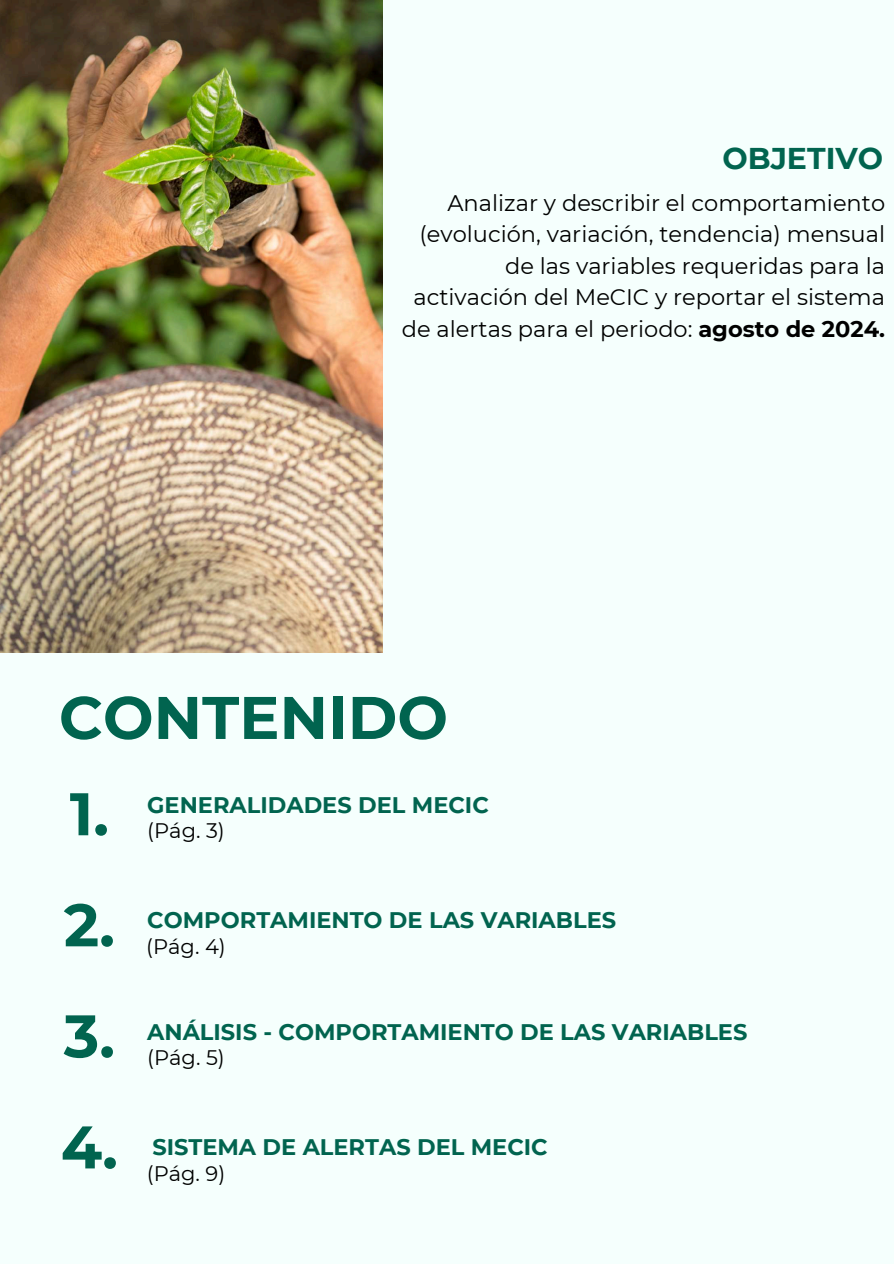
<style>
.page{position:relative;width:894px;height:1264px;background:#fff}
.page>*{position:absolute;margin:0;border:0;box-sizing:border-box;transform-origin:0 0}
.t1{font:700 60px "Montserrat";color:#01644f}
.t2{font:700 30px "Montserrat";color:#01644f}
.t3{font:22.5px/31.5px "Montserrat";color:#000;text-align:right}
.t4{font:700 22.5px "Montserrat";color:#01644f}
.t5{font:21px "Montserrat";color:#000}
.s1{font-weight:700}
</style>
<div class="page">
<div style="left:0;top:0;width:893px;height:1263px;background:#f5fffd"></div>
<img style="left:0;top:0;width:382px;height:652px">
<h2 class="t2" style="left:722px;top:140px;width:162px">OBJETIVO</h2>
<p class="t3" style="left:402px;top:187px;width:484px">Analizar y describir el comportamiento (evolución, variación, tendencia) mensual de las variables requeridas para la activación del MeCIC y reportar el sistema de alertas para el periodo: <span class="s1">agosto de 2024.</span></p>
<h1 class="t1" style="left:59px;top:681px;width:390px">CONTENIDO</h1>
<h1 class="t1" style="left:70px;top:777px;width:41px">1.</h1>
<h1 class="t1" style="left:64px;top:888px;width:53px">2.</h1>
<p class="t4" style="left:147px;top:791px;width:343px">GENERALIDADES DEL MECIC</p>
<p class="t5" style="left:147px;top:817px;width:79px">(Pág. 3)</p>
<p class="t4" style="left:147px;top:906px;width:470px">COMPORTAMIENTO DE LAS VARIABLES</p>
<p class="t5" style="left:146px;top:934px;width:81px">(Pág. 4)</p>
<h1 class="t1" style="left:64px;top:999px;width:53px">3.</h1>
<p class="t4" style="left:147px;top:1017px;width:601px">ANÁLISIS - COMPORTAMIENTO DE LAS VARIABLES</p>
<p class="t5" style="left:147px;top:1045px;width:79px">(Pág. 5)</p>
<h1 class="t1" style="left:61px;top:1110px;width:59px">4.</h1>
<p class="t4" style="left:152px;top:1133px;width:397px">SISTEMA DE ALERTAS DEL MECIC</p>
<p class="t5" style="left:147px;top:1160px;width:80px">(Pág. 9)</p>
</div>
